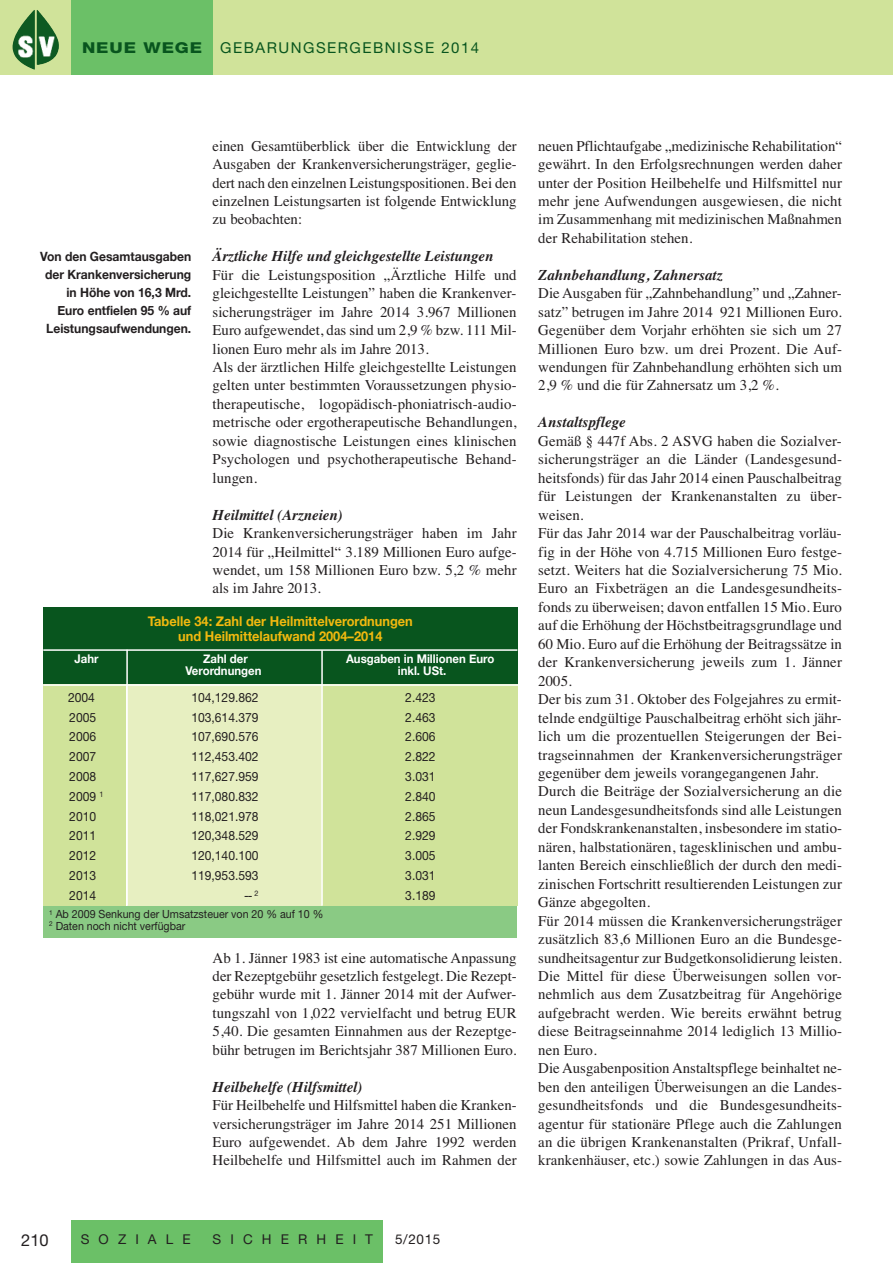
<style>
.page{position:relative;width:893px;height:1263px;background:#fff}
.page>*{position:absolute;margin:0;border:0;box-sizing:border-box;transform-origin:0 0}
.t1{font:16.5px "Helvetica Neue";color:#231f20}
.t2{font:15px/18.5px "Times";letter-spacing:.005em;color:#231f20;text-align:justify}
.t3{font:italic 700 15px "Times";color:#231f20}
.t4{font:15px "Helvetica Neue";letter-spacing:.1em;color:#08551e}
.t5{font:700 13.5px/15px "Helvetica Neue";color:#f2b90f;text-align:center;scale:.95 1}
.t6{font:13.5px "Helvetica Neue";letter-spacing:.675em;color:#231f20}
.t7{font:12.75px "Helvetica Neue";color:#231f20;scale:.95 1}
.t8{font:700 12.75px/18px "Helvetica Neue";color:#231f20;text-align:right;scale:.95 1}
.t9{font:700 12px "Helvetica Neue";color:#fff;scale:.95 1}
.t10{font:11.25px/11.7px "Helvetica Neue";color:#231f20;scale:.95 1}
.s1{font-weight:800}
</style>
<div class="page">
<div style="left:0;top:0;width:893px;height:74px;background:#d0e39a"></div>
<div style="left:71px;top:0;width:142px;height:74px;background:#6bc067"></div>
<div style="left:71px;top:1220px;width:312px;height:43px;background:#6bc067"></div>
<div style="left:43px;top:656px;width:83px;height:250px;background:#d0e39a"></div>
<div style="left:322px;top:644px;width:195px;height:262px;background:#d0e39a"></div>
<div style="left:127px;top:652px;width:195px;height:254px;background:#e7efc1"></div>
<div style="left:43px;top:608px;width:474px;height:76px;background:#08551e"></div>
<hr style="left:43px;top:649px;width:474px;height:2px;background:#fff">
<hr style="left:43px;top:684px;width:475px;height:2px;background:#fff">
<hr style="left:126px;top:650px;width:2px;height:256px;background:#fff">
<hr style="left:321px;top:650px;width:2px;height:256px;background:#fff">
<div style="left:43px;top:906px;width:474px;height:32px;background:#8aca84"></div>
<img style="left:37px;top:10px;width:22px;height:55px">
<img style="left:13px;top:10px;width:22px;height:60px">
<img style="left:17px;top:35px;width:17px;height:22px">
<img style="left:39px;top:36px;width:15px;height:20px">
<p class="t4" style="left:82px;top:43px;width:399px"><span class="s1">NEUE WEGE</span> GEBARUNGSERGEBNISSE 2014</p>
<p class="t8" style="left:40px;top:247px;width:161px">Von den Gesamtausgaben der Krankenversicherung in Höhe von 16,3 Mrd.<br>Euro entfielen 95 % auf<br>Leistungsaufwendungen.</p>
<p class="t2" style="left:213px;top:136px;width:306px">einen Gesamtüberblick über die Entwicklung der Ausgaben der Krankenversicherungsträger, geglie&shy;dert nach den einzelnen Leistungspositionen. Bei den einzelnen Leistungsarten ist folgende Entwicklung zu beobachten:</p>
<p class="t3" style="left:213px;top:247px;width:282px">Ärztliche Hilfe und gleichgestellte Leistungen</p>
<p class="t2" style="left:213px;top:265px;width:306px;text-align:left">Für die Leistungsposition „Ärztliche Hilfe und gleichgestellte Leistungen” haben die Krankenver&shy;sicherungsträger im Jahre 2014 3.967 Millionen Euro aufgewendet, das sind um 2,9 % bzw. 111 Mil&shy;lionen Euro mehr als im Jahre 2013.<br>Als der ärztlichen Hilfe gleichgestellte Leistungen gelten unter bestimmten Voraussetzungen physio&shy;therapeutische, logopädisch-phoniatrisch-audio&shy;metrische oder ergotherapeutische Behandlungen, sowie diagnostische Leistungen eines klinischen Psychologen und psychotherapeutische Behand&shy;lungen.</p>
<p class="t3" style="left:213px;top:506px;width:132px">Heilmittel (Arzneien)</p>
<p class="t2" style="left:213px;top:524px;width:306px">Die Krankenversicherungsträger haben im Jahr 2014 für „Heilmittel“ 3.189 Millionen Euro aufge&shy;wendet, um 158 Millionen Euro bzw. 5,2 % mehr als im Jahre 2013.</p>
<p class="t5" style="left:148px;top:613px;width:280px">Tabelle 34: Zahl der Heilmittelverordnungen und Heilmittelaufwand 2004–2014</p>
<p class="t9" style="left:75px;top:651px;width:27px">Jahr</p>
<p class="t9" style="left:203px;top:651px;width:49px">Zahl der</p>
<p class="t9" style="left:346px;top:651px;width:157px">Ausgaben in Millionen Euro</p>
<p class="t9" style="left:185px;top:663px;width:82px">Verordnungen</p>
<p class="t9" style="left:398px;top:663px;width:53px">inkl. USt.</p>
<p class="t7" style="left:68px;top:693px;width:30px">2004</p>
<p class="t7" style="left:191px;top:693px;width:72px">104,129.862</p>
<p class="t7" style="left:405px;top:693px;width:33px">2.423</p>
<p class="t7" style="left:69px;top:712px;width:30px">2005</p>
<p class="t7" style="left:191px;top:712px;width:72px">103,614.379</p>
<p class="t7" style="left:405px;top:712px;width:33px">2.463</p>
<p class="t7" style="left:69px;top:732px;width:30px">2006</p>
<p class="t7" style="left:191px;top:732px;width:72px">107,690.576</p>
<p class="t7" style="left:405px;top:732px;width:33px">2.606</p>
<p class="t7" style="left:69px;top:752px;width:30px">2007</p>
<p class="t7" style="left:191px;top:752px;width:72px">112,453.402</p>
<p class="t7" style="left:405px;top:752px;width:33px">2.822</p>
<p class="t7" style="left:69px;top:772px;width:30px">2008</p>
<p class="t7" style="left:191px;top:772px;width:72px">117,627.959</p>
<p class="t7" style="left:405px;top:772px;width:33px">3.031</p>
<p class="t7" style="left:69px;top:792px;width:38px">2009 <sup>1</sup></p>
<p class="t7" style="left:191px;top:792px;width:72px">117,080.832</p>
<p class="t7" style="left:405px;top:792px;width:33px">2.840</p>
<p class="t7" style="left:69px;top:811px;width:30px">2010</p>
<p class="t7" style="left:191px;top:811px;width:72px">118,021.978</p>
<p class="t7" style="left:405px;top:811px;width:33px">2.865</p>
<p class="t7" style="left:69px;top:831px;width:30px">2011</p>
<p class="t7" style="left:191px;top:831px;width:72px">120,348.529</p>
<p class="t7" style="left:405px;top:831px;width:33px">2.929</p>
<p class="t7" style="left:69px;top:851px;width:30px">2012</p>
<p class="t7" style="left:191px;top:851px;width:72px">120,140.100</p>
<p class="t7" style="left:405px;top:851px;width:33px">3.005</p>
<p class="t7" style="left:69px;top:871px;width:30px">2013</p>
<p class="t7" style="left:191px;top:871px;width:72px">119,953.593</p>
<p class="t7" style="left:405px;top:871px;width:33px">3.031</p>
<p class="t7" style="left:69px;top:891px;width:30px">2014</p>
<p class="t7" style="left:244px;top:891px;width:17px">-- <sup>2</sup></p>
<p class="t7" style="left:405px;top:891px;width:33px">3.189</p>
<p class="t10" style="left:49px;top:909px;width:290px"><sup>1</sup> Ab 2009 Senkung der Umsatzsteuer von 20 % auf 10 %<br><sup>2</sup> Daten noch nicht verfügbar</p>
<p class="t2" style="left:213px;top:948px;width:306px">Ab 1. Jänner 1983 ist eine automatische Anpassung der Rezeptgebühr gesetzlich festgelegt. Die Rezept&shy;gebühr wurde mit 1. Jänner 2014 mit der Aufwer&shy;tungszahl von 1,022 vervielfacht und betrug EUR 5,40. Die gesamten Einnahmen aus der Rezeptge&shy;bühr betrugen im Berichtsjahr 387 Millionen Euro.</p>
<p class="t3" style="left:213px;top:1078px;width:151px">Heilbehelfe (Hilfsmittel)</p>
<p class="t2" style="left:213px;top:1096px;width:306px">Für Heilbehelfe und Hilfsmittel haben die Kranken&shy;versicherungsträger im Jahre 2014 251 Millionen Euro aufgewendet. Ab dem Jahre 1992 werden Heilbehelfe und Hilfsmittel auch im Rahmen der</p>
<p class="t2" style="left:538px;top:136px;width:305px">neuen Pflichtaufgabe „medizinische Rehabilitation“ gewährt. In den Erfolgsrechnungen werden daher unter der Position Heilbehelfe und Hilfsmittel nur mehr jene Aufwendungen ausgewiesen, die nicht im Zusammenhang mit medizinischen Maßnahmen der Rehabilitation stehen.</p>
<p class="t3" style="left:538px;top:266px;width:186px">Zahnbehandlung, Zahnersatz</p>
<p class="t2" style="left:538px;top:284px;width:305px">Die Ausgaben für „Zahnbehandlung” und „Zahner&shy;satz” betrugen im Jahre 2014 921 Millionen Euro.<br>Gegenüber dem Vorjahr erhöhten sie sich um 27<br>Millionen Euro bzw. um drei Prozent. Die Auf&shy;wendungen für Zahnbehandlung erhöhten sich um 2,9 % und die für Zahnersatz um 3,2 %.</p>
<p class="t3" style="left:538px;top:413px;width:89px">Anstaltspflege</p>
<p class="t2" style="left:538px;top:431px;width:305px;text-align:left">Gemäß § 447f Abs. 2 ASVG haben die Sozialver&shy;sicherungsträger an die Länder (Landesgesund&shy;heitsfonds) für das Jahr 2014 einen Pauschalbeitrag für Leistungen der Krankenanstalten zu über&shy;weisen.<br>Für das Jahr 2014 war der Pauschalbeitrag vorläu&shy;fig in der Höhe von 4.715 Millionen Euro festge&shy;setzt. Weiters hat die Sozialversicherung 75 Mio.<br>Euro an Fixbeträgen an die Landesgesundheits&shy;fonds zu überweisen; davon entfallen 15 Mio. Euro auf die Erhöhung der Höchstbeitragsgrundlage und 60 Mio. Euro auf die Erhöhung der Beitragssätze in der Krankenversicherung jeweils zum 1. Jänner 2005.<br>Der bis zum 31. Oktober des Folgejahres zu ermit&shy;telnde endgültige Pauschalbeitrag erhöht sich jähr&shy;lich um die prozentuellen Steigerungen der Bei&shy;tragseinnahmen der Krankenversicherungsträger gegenüber dem jeweils vorangegangenen Jahr.<br>Durch die Beiträge der Sozialversicherung an die neun Landesgesundheitsfonds sind alle Leistungen der Fondskrankenanstalten, insbesondere im statio&shy;nären, halbstationären, tagesklinischen und ambu&shy;lanten Bereich einschließlich der durch den medi&shy;zinischen Fortschritt resultierenden Leistungen zur Gänze abgegolten.<br>Für 2014 müssen die Krankenversicherungsträger zusätzlich 83,6 Millionen Euro an die Bundesge&shy;sundheitsagentur zur Budgetkonsolidierung leisten.<br>Die Mittel für diese Überweisungen sollen vor&shy;nehmlich aus dem Zusatzbeitrag für Angehörige aufgebracht werden. Wie bereits erwähnt betrug diese Beitragseinnahme 2014 lediglich 13 Millio&shy;nen Euro.<br>Die Ausgabenposition Anstaltspflege beinhaltet ne&shy;ben den anteiligen Überweisungen an die Landes&shy;gesundheitsfonds und die Bundesgesundheits&shy;agentur für stationäre Pflege auch die Zahlungen an die übrigen Krankenanstalten (Prikraf, Unfall&shy;krankenhäuser, etc.) sowie Zahlungen in das Aus-</p>
<p class="t1" style="left:21px;top:1234px;width:29px">210</p>
<p class="t6" style="left:81px;top:1234px;width:111px">SOZIALE</p>
<p class="t6" style="left:213px;top:1234px;width:162px">SICHERHEIT</p>
<p class="t6" style="left:395px;top:1234px;width:47px">5/2015</p>
</div>
